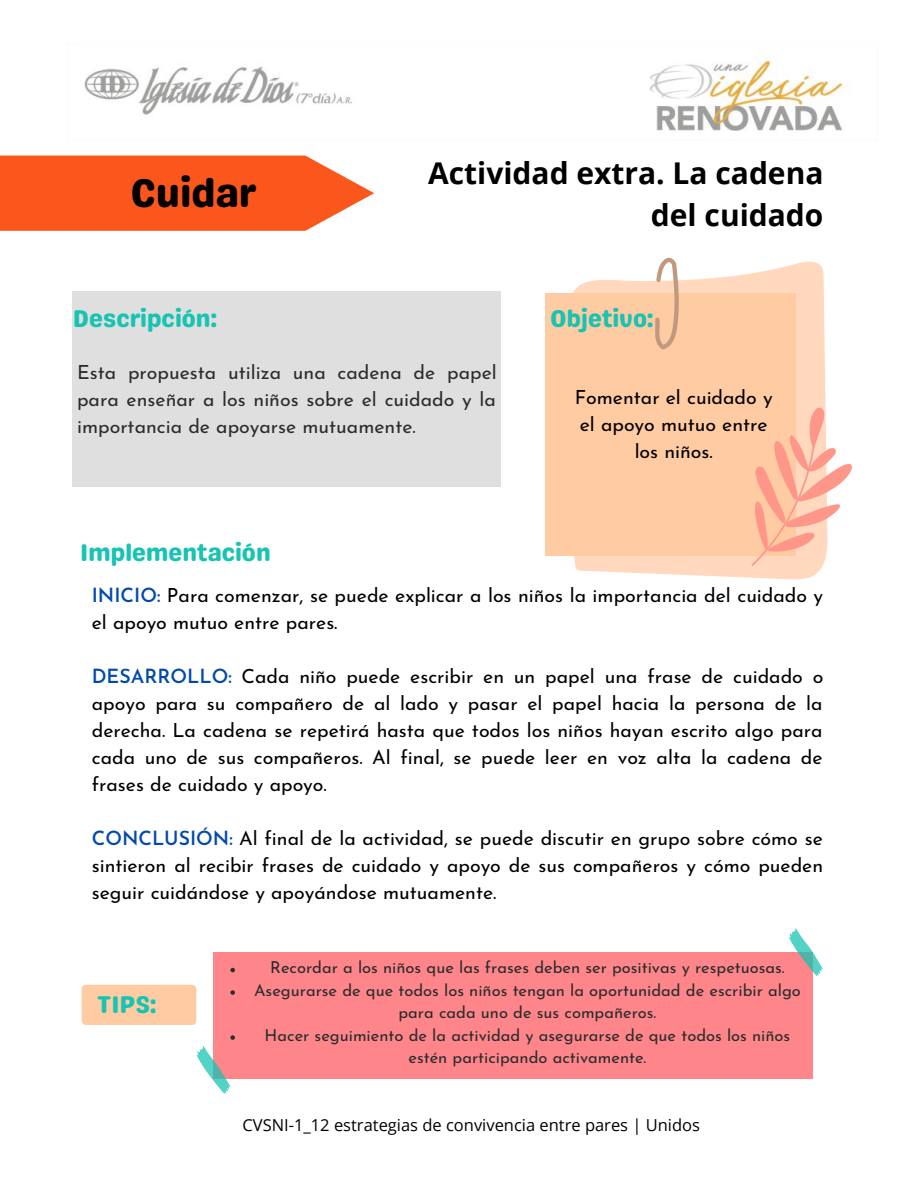
<style>
.page{position:relative;width:918px;height:1188px;background:#fff}
.page>*{position:absolute;margin:0;border:0;box-sizing:border-box;transform-origin:0 0}
.t1{font:40.05px "Genty Sans";color:#000}
.t2{font:700 30px/41.7px "Open Sans";color:#000;text-align:right}
.t3{font:24.15px "Genty Sans";color:#17c3b2}
.t4{font:19.5px/27px "Josefin Sans";color:#000;text-align:justify}
.t5{font:16.5px/22.5px "Josefin Sans";color:#000;text-align:center}
.t6{font:16.5px "Open Sans";color:#000}
.s1{font-weight:600;color:#004aad}
</style>
<div class="page">
<img style="left:84px;top:57px;width:765px;height:74px">
<svg style="left:573px;top:261px;width:253px;height:318px;fill:#ffd8be"></svg>
<div style="left:545px;top:293px;width:251px;height:263px;background:#ffcba2"></div>
<svg style="left:653px;top:258px;width:26px;height:92px"></svg>
<svg style="left:749px;top:407px;width:103px;height:161px"></svg>
<div style="left:214px;top:952px;width:599px;height:127px;background:#fe868b"></div>
<svg style="left:230px;top:968px;width:5px;height:4px"></svg>
<svg style="left:230px;top:990px;width:5px;height:5px"></svg>
<div style="left:73px;top:291px;width:428px;height:196px;background:#d9d9d9"></div>
<svg style="left:0;top:156px;width:374px;height:75px;background:#fb6631"></svg>
<div style="left:82px;top:985px;width:114px;height:40px;background:#ffcba2"></div>
<svg style="left:788px;top:928px;width:35px;height:48px"></svg>
<svg style="left:196px;top:1035px;width:39px;height:59px"></svg>
<p class="t1" style="left:131px;top:169px;width:127px">Cuidar</p>
<p class="t3" style="left:73px;top:304px;width:146px">Descripción:</p>
<p class="t2" style="left:428px;top:152px;width:397px">Actividad extra. La cadena del cuidado</p>
<p class="t3" style="left:550px;top:304px;width:105px">Objetivo:</p>
<p class="t4" style="left:77px;top:360px;width:421px">Esta propuesta utiliza una cadena de papel para enseñar a los niños sobre el cuidado y la importancia de apoyarse mutuamente.</p>
<p class="t4" style="left:575px;top:385px;width:199px;text-align:center">Fomentar el cuidado y el apoyo mutuo entre los niños.</p>
<p class="t3" style="left:80px;top:538px;width:192px">Implementación</p>
<p class="t4" style="left:92px;top:584px;width:733px"><span class="s1">INICIO:</span> Para comenzar, se puede explicar a los niños la importancia del cuidado y el apoyo mutuo entre pares.</p>
<p class="t4" style="left:92px;top:665px;width:733px"><span class="s1">DESARROLLO:</span> Cada niño puede escribir en un papel una frase de cuidado o apoyo para su compañero de al lado y pasar el papel hacia la persona de la derecha. La cadena se repetirá hasta que todos los niños hayan escrito algo para cada uno de sus compañeros. Al final, se puede leer en voz alta la cadena de frases de cuidado y apoyo.</p>
<p class="t4" style="left:92px;top:827px;width:733px"><span class="s1">CONCLUSIÓN:</span> Al final de la actividad, se puede discutir en grupo sobre cómo se sintieron al recibir frases de cuidado y apoyo de sus compañeros y cómo pueden seguir cuidándose y apoyándose mutuamente.</p>
<p class="t3" style="left:97px;top:990px;width:61px">TIPS:</p>
<p class="t5" style="left:254px;top:958px;width:548px">Recordar a los niños que las frases deben ser positivas y respetuosas.<br>Asegurarse de que todos los niños tengan la oportunidad de escribir algo para cada uno de sus compañeros.<br>Hacer seguimiento de la actividad y asegurarse de que todos los niños estén participando activamente.</p>
<p class="t6" style="left:242px;top:1113px;width:459px">CVSNI-1_12 estrategias de convivencia entre pares | Unidos</p>
</div>
